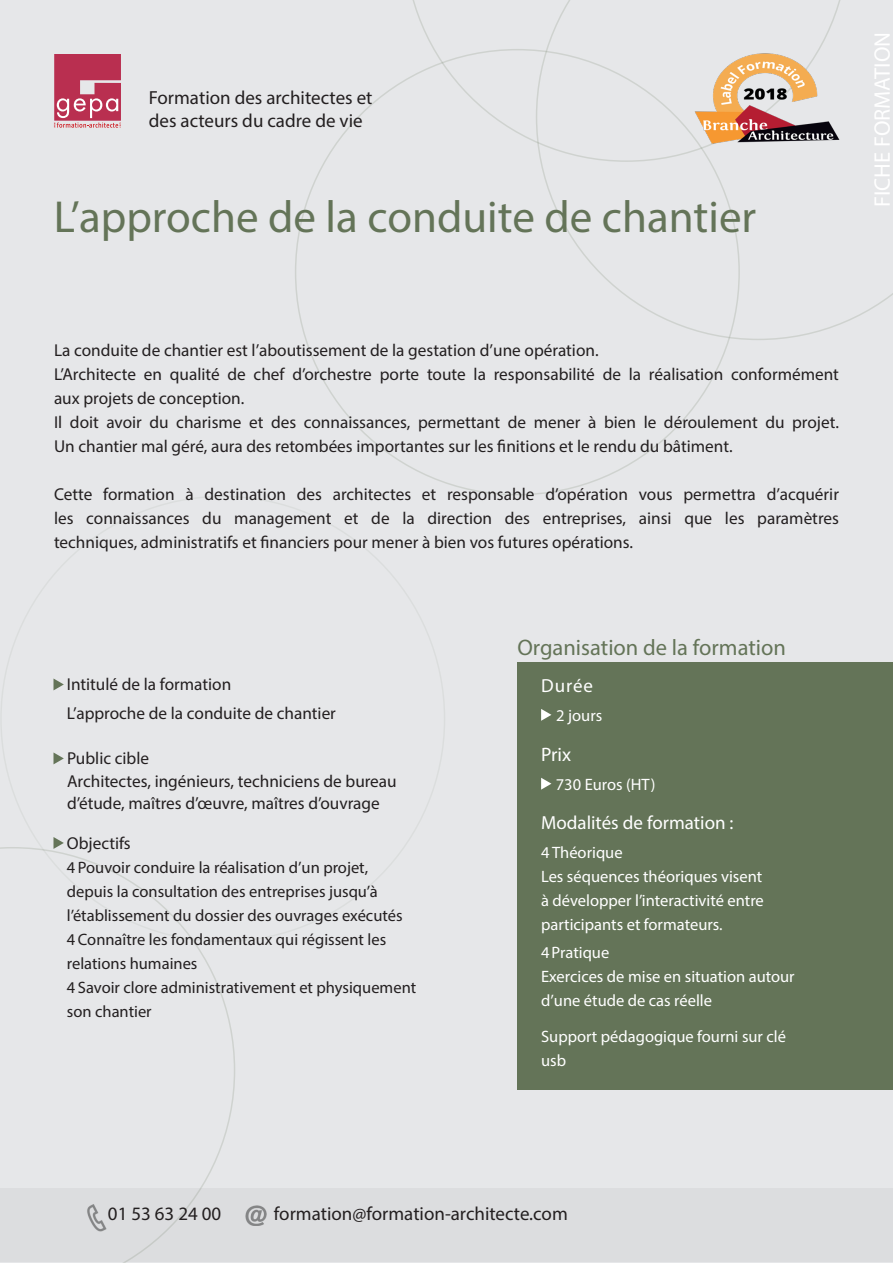
<style>
.page{position:relative;width:893px;height:1263px;background:#e6e7e9}
.page>*{position:absolute;margin:0;border:0;box-sizing:border-box;transform-origin:0 0}
.petites_cols{font:45px "Myriad Pro";color:#647458}
.t1{font:22.5px "Myriad Pro";color:#647458}
.t2{font:22.5px "Myriad Pro";color:#fff}
.t3{font:19.5px "Myriad Pro";color:#fff}
.t4{font:18.9px/22.8px "Myriad Pro";color:#231f20}
.t5{font:18.9px "Myriad Pro";color:#fff}
.t6{font:17.25px/24px "Myriad Pro";color:#231f20}
.t7{font:16.5px/24px "Myriad Pro";color:#231f20}
.t8{font:16.5px/24px "Myriad Pro";color:#fff}
</style>
<div class="page">
<div style="left:0;top:1188px;width:893px;height:74px;background:#dcdddf"></div>
<div style="left:536px;top:0;width:357px;height:340px;background:#e6e7e9"></div>
<div style="left:404px;top:0;width:445px;height:162px;background:#e6e7e9"></div>
<svg style="left:0;top:847px;width:235px;height:416px"></svg>
<div style="left:517px;top:662px;width:376px;height:427px;background:#647458"></div>
<svg style="left:54px;top:678px;width:10px;height:12px"></svg>
<svg style="left:54px;top:752px;width:10px;height:12px"></svg>
<svg style="left:54px;top:837px;width:10px;height:12px"></svg>
<svg style="left:541px;top:709px;width:10px;height:12px"></svg>
<svg style="left:541px;top:778px;width:10px;height:12px"></svg>
<img style="left:668px;top:19px;width:195px;height:158px">
<svg style="left:54px;top:54px;width:67px;height:74px;background:#c45670"></svg>
<img style="left:245px;top:1205px;width:22px;height:21px">
<p class="t4" style="left:149px;top:86px;width:225px">Formation des architectes et des acteurs du cadre de vie</p>
<p class="petites_cols" style="left:54px;top:189px;width:704px">L’approche de la conduite de chantier</p>
<p class="t2" style="left:868px;top:207px;width:177px;rotate:-90deg">FICHE FORMATION</p>
<p class="t6" style="left:54px;top:338px;width:546px">La conduite de chantier est l’aboutissement de la gestation d’une opération.</p>
<p class="t6" style="left:54px;top:362px;width:786px">L’Architecte en qualité de chef d’orchestre porte toute la responsabilité de la réalisation conformément aux projets de conception.</p>
<p class="t6" style="left:54px;top:410px;width:786px">Il doit avoir du charisme et des connaissances, permettant de mener à bien le déroulement du projet.<br>Un chantier mal géré, aura des retombées importantes sur les finitions et le rendu du bâtiment.</p>
<p class="t6" style="left:54px;top:482px;width:786px;text-align:justify">Cette formation à destination des architectes et responsable d’opération vous permettra d’acquérir les connaissances du management et de la direction des entreprises, ainsi que les paramètres techniques, administratifs et financiers pour mener à bien vos futures opérations.</p>
<p class="t6" style="left:67px;top:670px;width:271px;line-height:28.5px">Intitulé de la formation<br>L’approche de la conduite de chantier</p>
<p class="t6" style="left:67px;top:747px;width:331px;line-height:22.5px">Public cible<br>Architectes, ingénieurs, techniciens de bureau d’étude, maîtres d’œuvre, maîtres d’ouvrage</p>
<p class="t6" style="left:67px;top:831px;width:65px">Objectifs</p>
<p class="t7" style="left:67px;top:855px;width:351px">4 Pouvoir conduire la réalisation d’un projet, depuis la consultation des entreprises jusqu’à l’établissement du dossier des ouvrages exécutés<br>4 Connaître les fondamentaux qui régissent les relations humaines<br>4 Savoir clore administrativement et physiquement son chantier</p>
<p class="t1" style="left:517px;top:634px;width:270px">Organisation de la formation</p>
<p class="t5" style="left:541px;top:674px;width:53px">Durée</p>
<p class="t8" style="left:556px;top:703px;width:48px">2 jours</p>
<p class="t3" style="left:541px;top:743px;width:32px">Prix</p>
<p class="t8" style="left:556px;top:772px;width:101px">730 Euros (HT)</p>
<p class="t5" style="left:541px;top:811px;width:194px">Modalités de formation :</p>
<p class="t8" style="left:541px;top:840px;width:224px">4 Théorique<br>Les séquences théoriques visent à développer l’interactivité entre participants et formateurs.</p>
<p class="t8" style="left:541px;top:940px;width:255px">4Pratique<br>Exercices de mise en situation autour d’une étude de cas réelle</p>
<p class="t8" style="left:541px;top:1024px;width:246px">Support pédagogique fourni sur clé usb</p>
<p class="t4" style="left:108px;top:1201px;width:115px">01 53 63 24 00</p>
<p class="t4" style="left:274px;top:1201px;width:295px">formation@formation-architecte.com</p>
</div>
